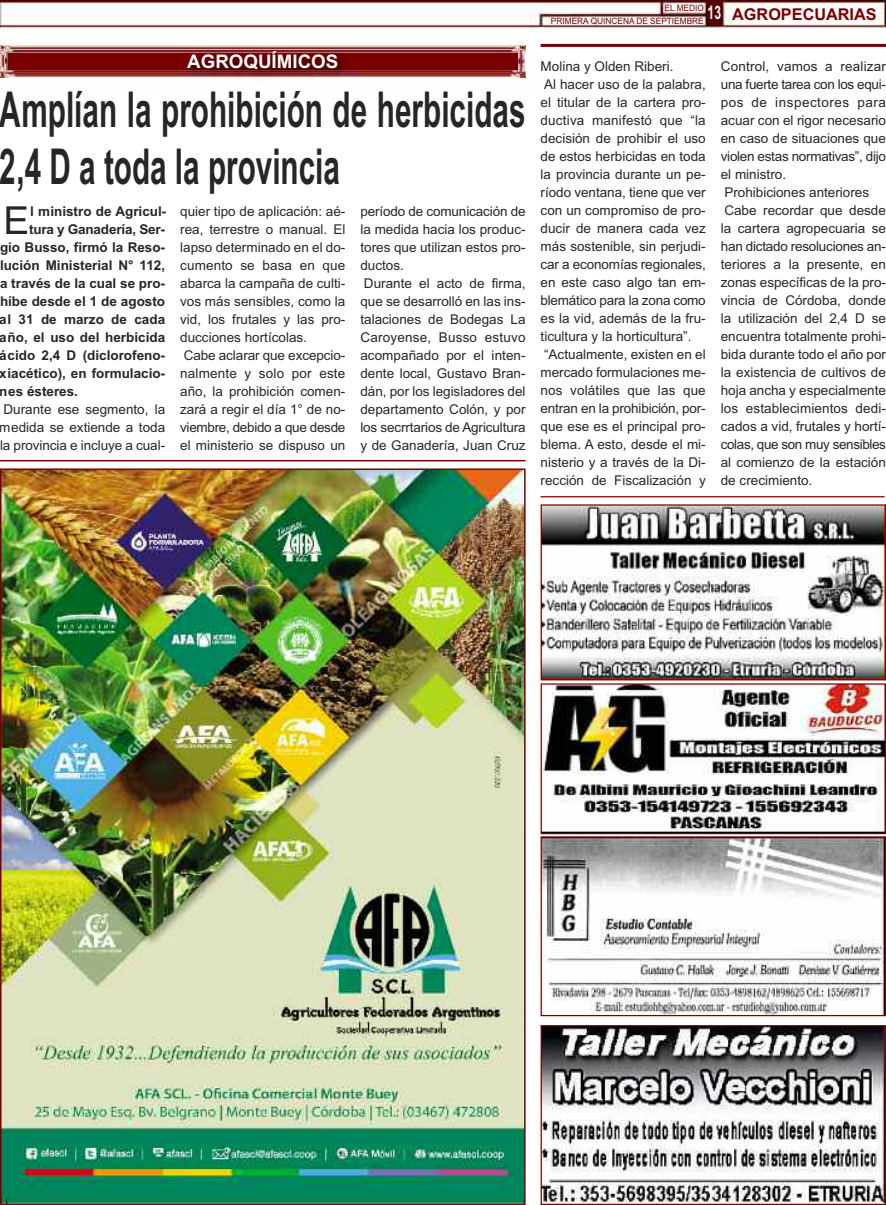
<style>
.page{position:relative;width:886px;height:1205px;background:#fff}
.page>*{position:absolute;margin:0;border:0;box-sizing:border-box;transform-origin:0 0}
.t1{font:700 49.5px/57px "Arial";color:#272627;scale:.6 1}
.t2{font:38.62px "Arial";color:#272627}
.t3{font:700 18.75px "Arial";color:#fff}
.t4{font:700 16.25px "Arial";color:#7a0000}
.t5{font:13.5px/18px "Arial";color:#272627}
.t6{font:700 13.5px "Arial";color:#272627}
.t7{font:8.75px/13.2px "Arial";color:#7a0000;scale:.95 1}
</style>
<div class="page">
<img style="left:542px;top:1027px;width:342px;height:175px">
<div style="left:540px;top:1025px;width:346px;height:180px;border:1px solid #7a0000"></div>
<img style="left:542px;top:838px;width:342px;height:176px">
<div style="left:540px;top:836px;width:346px;height:180px;border:1px solid #7a0000"></div>
<img style="left:0;top:45px;width:525px;height:33px">
<img style="left:0;top:0;width:886px;height:27px">
<hr style="left:0;top:460px;width:525px;height:1px;background:#7a0000">
<img style="left:3px;top:471px;width:519px;height:731px">
<img style="left:542px;top:506px;width:342px;height:172px">
<div style="left:540px;top:504px;width:346px;height:176px;border:1px solid #7a0000"></div>
<img style="left:542px;top:685px;width:342px;height:147px">
<div style="left:540px;top:683px;width:346px;height:151px;border:1px solid #7a0000"></div>
<hr style="left:540px;top:496px;width:344px;height:1px;background:#7a0000">
<hr style="left:540px;top:44px;width:346px;height:3px;background:#7a0000">
<h3 class="t3" style="left:187px;top:50px;width:153px">AgRoQuíMiCoS</h3>
<h1 class="t1" style="left:0;top:81px;width:877px">Amplían la prohibición de herbicidas<br>2,4 D a toda la provincia</h1>
<h2 class="t2" style="left:4px;top:198px;width:27px">E</h2>
<p class="t6" style="left:30px;top:203px;width:137px">l ministro de Agricul-</p>
<p class="t6" style="left:29px;top:221px;width:138px">tura y ganadería, Ser-</p>
<p class="t6" style="left:0;top:239px;width:167px">gio Busso, firmó la Reso-</p>
<p class="t6" style="left:0;top:257px;width:167px">lución Ministerial N° 112,</p>
<p class="t6" style="left:0;top:275px;width:167px">a través de la cual se pro-</p>
<p class="t6" style="left:0;top:293px;width:167px">híbe desde el 1 de agosto</p>
<p class="t6" style="left:0;top:311px;width:167px">al 31 de marzo de cada</p>
<p class="t6" style="left:0;top:329px;width:167px">año, el uso del herbicida</p>
<p class="t6" style="left:0;top:347px;width:167px">ácido 2,4 D (diclorofeno-</p>
<p class="t6" style="left:0;top:365px;width:167px">xiacético), en formulacio-</p>
<p class="t6" style="left:0;top:383px;width:80px">nes ésteres.</p>
<p class="t5" style="left:0;top:400px;width:167px;text-align:justify">Durante ese segmento, la medida se extiende a toda la provincia e incluye a cual-</p>
<p class="t5" style="left:180px;top:202px;width:167px">quier tipo de aplicación: aé&shy;rea, terrestre o manual. El lapso determinado en el do&shy;cumento se basa en que abarca la campaña de culti&shy;vos más sensibles, como la vid, los frutales y las pro&shy;ducciones hortícolas.<br>Cabe aclarar que excepcio&shy;nalmente y solo por este año, la prohibición comen&shy;zará a regir el día 1° de no&shy;viembre, debido a que desde el ministerio se dispuso un</p>
<p class="t5" style="left:360px;top:202px;width:167px">período de comunicación de la medida hacia los produc&shy;tores que utilizan estos pro&shy;ductos.<br>Durante el acto de firma, que se desarrolló en las ins&shy;talaciones de Bodegas La<br>Caroyense, Busso estuvo acompañado por el inten&shy;dente local, Gustavo Bran&shy;dán, por los legisladores del departamento Colón, y por los secrrtarios de Agricultura y de Ganadería, Juan Cruz</p>
<p class="t7" style="left:551px;top:1px;width:181px;text-indent:114px">EL MEDIO<br>PRIMERA QUINCENA DE SEPTIEMBRE <sup>13</sup></p>
<p class="t4" style="left:732px;top:5px;width:146px">AgRopECuARiAS</p>
<p class="t5" style="left:540px;top:57px;width:167px">Molina y Olden Riberi.<br>Al hacer uso de la palabra, el titular de la cartera pro&shy;ductiva manifestó que “la decisión de prohibir el uso de estos herbicidas en toda la provincia durante un pe&shy;ríodo ventana, tiene que ver con un compromiso de pro&shy;ducir de manera cada vez más sostenible, sin perjudi&shy;car a economías regionales, en este caso algo tan em&shy;blemático para la zona como es la vid, además de la fru&shy;ticultura y la horticultura”. “Actualmente, existen en el mercado formulaciones me&shy;nos volátiles que las que entran en la prohibición, por&shy;que ese es el principal pro&shy;blema. A esto, desde el mi&shy;nisterio y a través de la Di&shy;rección de Fiscalización y</p>
<p class="t5" style="left:721px;top:57px;width:167px">Control, vamos a realizar una fuerte tarea con los equi&shy;pos de inspectores para acuar con el rigor necesario en caso de situaciones que violen estas normativas”, dijo el ministro.<br>Prohibiciones anteriores<br>Cabe recordar que desde la cartera agropecuaria se han dictado resoluciones an&shy;teriores a la presente, en zonas específicas de la pro&shy;vincia de Córdoba, donde la utilización del 2,4 D se encuentra totalmente prohi&shy;bida durante todo el año por la existencia de cultivos de hoja ancha y especialmente los establecimientos dedi&shy;cados a vid, frutales y hortí&shy;colas, que son muy sensibles al comienzo de la estación de crecimiento.</p>
</div>
